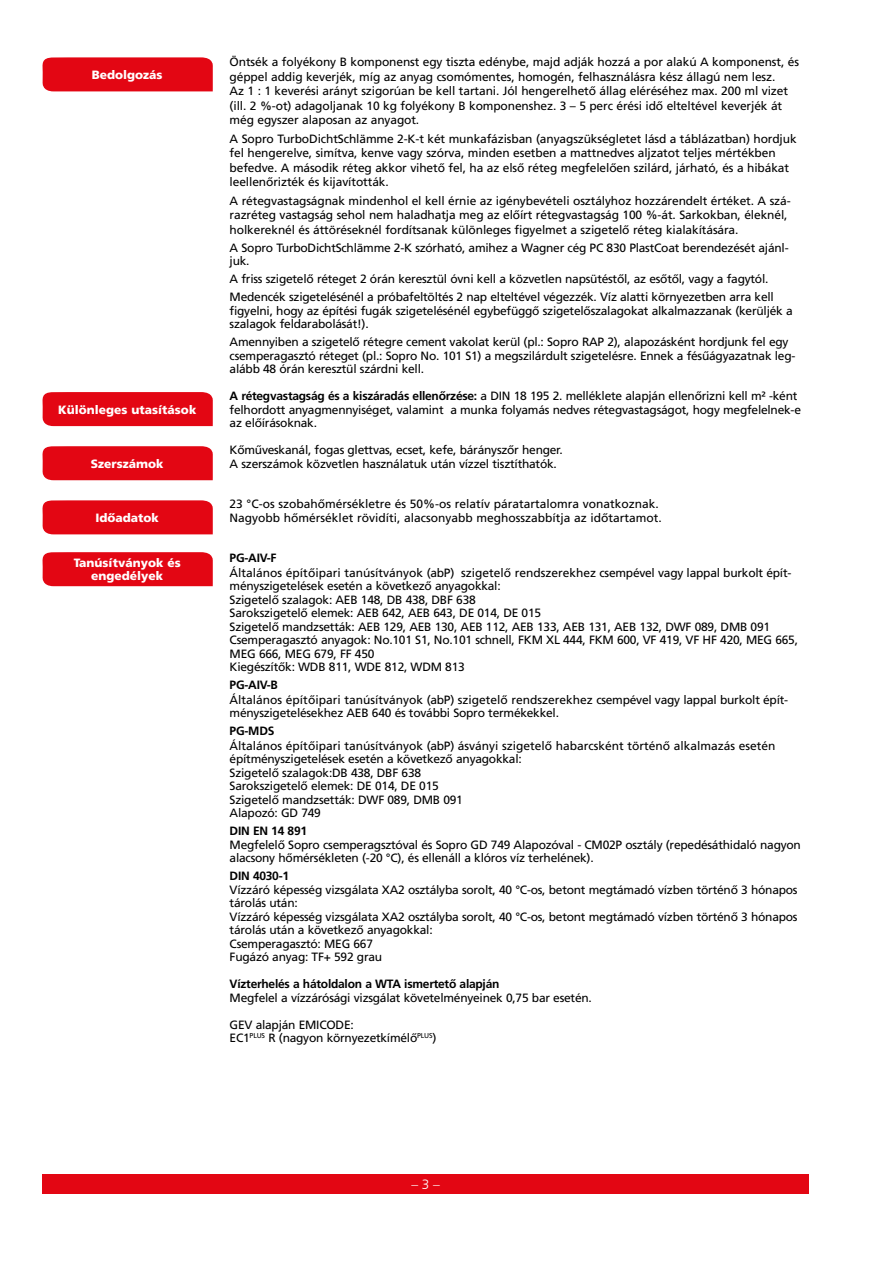
<style>
.page{position:relative;width:893px;height:1263px;background:#fff}
.page>*{position:absolute;margin:0;border:0;box-sizing:border-box;transform-origin:0 0}
.t1{font:300 13.5px "Sto Frutiger";color:#fff}
.t2{font:12px/13.5px "Sto Frutiger";letter-spacing:-.02em;color:#000}
.t3{font:12px/13.5px "Sto Frutiger";color:#000}
.t4{font:700 12px "Sto Frutiger";letter-spacing:-.02em;color:#000}
.t5{font:900 12px/13.5px "Sto Frutiger";color:#fff;text-align:center}
.s1{font-weight:700}
</style>
<div class="page">
<div style="left:42px;top:500px;width:171px;height:34px;background:#e30613"></div>
<div style="left:42px;top:552px;width:171px;height:34px;background:#e30613"></div>
<div style="left:43px;top:1174px;width:766px;height:19px;background:#e30613"></div>
<div style="left:42px;top:57px;width:171px;height:34px;background:#e30613"></div>
<div style="left:42px;top:392px;width:171px;height:34px;background:#e30613"></div>
<div style="left:42px;top:446px;width:171px;height:34px;background:#e30613"></div>
<p class="t5" style="left:92px;top:68px;width:72px">Bedolgozás</p>
<p class="t5" style="left:58px;top:403px;width:140px">Különleges utasítások</p>
<p class="t5" style="left:91px;top:457px;width:74px">Szerszámok</p>
<p class="t5" style="left:96px;top:511px;width:65px">Időadatok</p>
<p class="t5" style="left:74px;top:556px;width:108px">Tanúsítványok és engedélyek</p>
<p class="t2" style="left:230px;top:55px;width:571px;line-height:14.4px">Öntsék a folyékony B komponenst egy tiszta edénybe, majd adják hozzá a por alakú A komponenst, és géppel addig keverjék, míg az anyag csomómentes, homogén, felhasználásra kész állagú nem lesz.<br>Az 1 : 1 keverési arányt szigorúan be kell tartani. Jól hengerelhető állag eléréséhez max. 200 ml vizet (ill. 2 %-ot) adagoljanak 10 kg folyékony B komponenshez. 3 – 5 perc érési idő elteltével keverjék át még egyszer alaposan az anyagot.</p>
<p class="t2" style="left:230px;top:132px;width:569px;line-height:14.4px">A Sopro TurboDichtSchlämme 2-K-t két munkafázisban (anyagszükségletet lásd a táblázatban) hordjuk fel hengerelve, simítva, kenve vagy szórva, minden esetben a mattnedves aljzatot teljes mértékben befedve. A második réteg akkor vihető fel, ha az első réteg megfelelően szilárd, járható, és a hibákat leellenőrizték és kijavították.</p>
<p class="t2" style="left:230px;top:194px;width:562px;line-height:14.4px">A rétegvastagságnak mindenhol el kell érnie az igénybevételi osztályhoz hozzárendelt értéket. A szá&shy;razréteg vastagság sehol nem haladhatja meg az előírt rétegvastagság 100 %-át. Sarkokban, éleknél, holkereknél és áttöréseknél fordítsanak különleges figyelmet a szigetelő réteg kialakítására.</p>
<p class="t2" style="left:230px;top:241px;width:561px">A Sopro TurboDichtSchlämme 2-K szórható, amihez a Wagner cég PC 830 PlastCoat berendezését ajánl&shy;juk.</p>
<p class="t2" style="left:230px;top:270px;width:546px;line-height:18px">A friss szigetelő réteget 2 órán keresztül óvni kell a közvetlen napsütéstől, az esőtől, vagy a fagytól.<br>Medencék szigetelésénél a próbafeltöltés 2 nap elteltével végezzék. Víz alatti környezetben arra kell</p>
<p class="t2" style="left:230px;top:304px;width:565px">figyelni, hogy az építési fugák szigetelésénél egybefüggő szigetelőszalagokat alkalmazzanak (kerüljék a szalagok feldarabolását!).</p>
<p class="t2" style="left:230px;top:335px;width:567px">Amennyiben a szigetelő rétegre cement vakolat kerül (pl.: Sopro RAP 2), alapozásként hordjunk fel egy csemperagasztó réteget (pl.: Sopro No. 101 S1) a megszilárdult szigetelésre. Ennek a fésűágyazatnak leg&shy;alább 48 órán keresztül szárdni kell.</p>
<p class="t2" style="left:230px;top:389px;width:573px"><span class="s1">A rétegvastagság és a kiszáradás ellenőrzése:</span> a DIN 18 195 2. melléklete alapján ellenőrizni kell m² -ként felhordott anyagmennyiséget, valamint a munka folyamás nedves rétegvastagságot, hogy megfelelnek-e az előírásoknak.</p>
<p class="t2" style="left:230px;top:443px;width:335px">Kőműveskanál, fogas glettvas, ecset, kefe, bárányszőr henger.<br>A szerszámok közvetlen használatuk után vízzel tisztíthatók.</p>
<p class="t3" style="left:230px;top:497px;width:434px">23 °C-os szobahőmérsékletre és 50%-os relatív páratartalomra vonatkoznak.<br>Nagyobb hőmérséklet rövidíti, alacsonyabb meghosszabbítja az időtartamot.</p>
<p class="t4" style="left:230px;top:551px;width:48px">PG-AIV-F</p>
<p class="t2" style="left:230px;top:566px;width:570px">Általános építőipari tanúsítványok (abP) szigetelő rendszerekhez csempével vagy lappal burkolt épít&shy;ményszigetelések esetén a következő anyagokkal:<br>Szigetelő szalagok: AEB 148, DB 438, DBF 638<br>Sarokszigetelő elemek: AEB 642, AEB 643, DE 014, DE 015<br>Szigetelő mandzsetták: AEB 129, AEB 130, AEB 112, AEB 133, AEB 131, AEB 132, DWF 089, DMB 091<br>Csemperagasztó anyagok: No.101 S1, No.101 schnell, FKM XL 444, FKM 600, VF 419, VF HF 420, MEG 665, MEG 666, MEG 679, FF 450<br>Kiegészítők: WDB 811, WDE 812, WDM 813</p>
<p class="t4" style="left:230px;top:678px;width:50px">PG-AIV-B</p>
<p class="t2" style="left:230px;top:693px;width:560px">Általános építőipari tanúsítványok (abP) szigetelő rendszerekhez csempével vagy lappal burkolt épít&shy;ményszigetelésekhez AEB 640 és további Sopro termékekkel.</p>
<p class="t4" style="left:230px;top:724px;width:46px">PG-MDS</p>
<p class="t2" style="left:230px;top:739px;width:547px">Általános építőipari tanúsítványok (abP) ásványi szigetelő habarcsként történő alkalmazás esetén építményszigetelések esetén a következő anyagokkal:<br>Szigetelő szalagok:DB 438, DBF 638<br>Sarokszigetelő elemek: DE 014, DE 015<br>Szigetelő mandzsetták: DWF 089, DMB 091<br>Alapozó: GD 749</p>
<p class="t4" style="left:230px;top:824px;width:79px">DIN EN 14 891</p>
<p class="t2" style="left:230px;top:838px;width:573px">Megfelelő Sopro csemperagsztóval és Sopro GD 749 Alapozóval - CM02P osztály (repedésáthidaló nagyon alacsony hőmérsékleten (-20 °C), és ellenáll a klóros víz terhelének).</p>
<p class="t4" style="left:230px;top:869px;width:61px">DIN 4030-1</p>
<p class="t2" style="left:230px;top:883px;width:569px">Vízzáró képesség vizsgálata XA2 osztályba sorolt, 40 °C-os, betont megtámadó vízben történő 3 hónapos tárolás után:<br>Vízzáró képesség vizsgálata XA2 osztályba sorolt, 40 °C-os, betont megtámadó vízben történő 3 hónapos tárolás után a következő anyagokkal:<br>Csemperagasztó: MEG 667<br>Fugázó anyag: TF+ 592 grau</p>
<p class="t4" style="left:230px;top:977px;width:271px">Vízterhelés a hátoldalon a WTA ismertető alapján</p>
<p class="t2" style="left:230px;top:991px;width:364px">Megfelel a vízzárósági vizsgálat követelményeinek 0,75 bar esetén.</p>
<p class="t2" style="left:230px;top:1018px;width:208px">GEV alapján EMICODE:<br>EC1<sup>PLUS</sup> R (nagyon környezetkímélő<sup>PLUS</sup>)</p>
<p class="t1" style="left:411px;top:1176px;width:30px">– 3 –</p>
</div>
